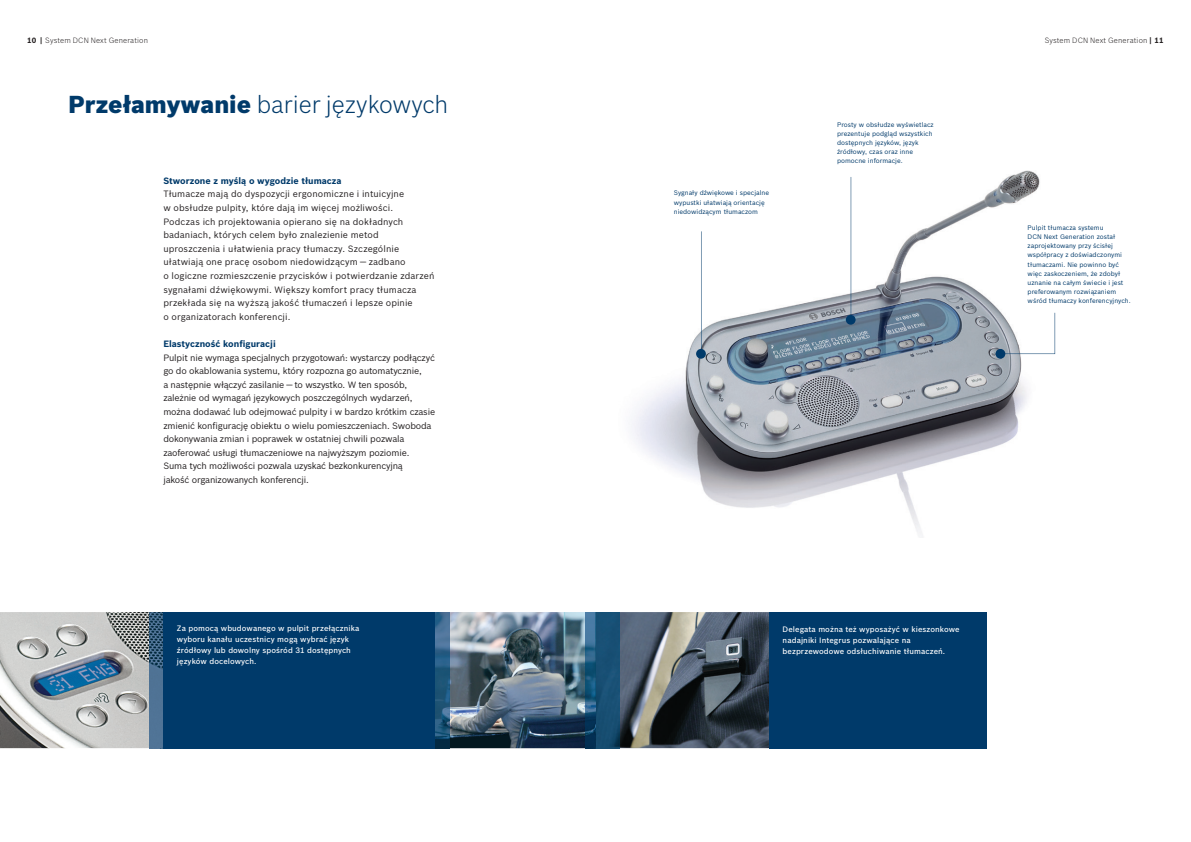
<style>
.page{position:relative;width:1191px;height:842px;background:#fff}
.page>*{position:absolute;margin:0;border:0;box-sizing:border-box;transform-origin:0 0}
.t1{font:300 24px "Bosch Sans";color:#003a6a}
.t2{font:9px/13.6px "Bosch Sans";letter-spacing:-.02em;color:#231f20}
.t3{font:9px/13.6px "Bosch Sans";letter-spacing:.01em;color:#231f20}
.t4{font:700 9px "Bosch Sans";color:#003a6a}
.t5{font:500 7.7px/10.9px "Bosch Sans";letter-spacing:.01em;color:#fff}
.t6{font:300 7.5px "Bosch Sans";letter-spacing:.02em;color:#231f20}
.t7{font:6.5px/9.1px "Bosch Sans";color:#003a6a}
.s1{font-weight:700}
.s2{font-weight:900}
</style>
<div class="page">
<img style="left:632px;top:170px;width:424px;height:366px">
<img style="left:0;top:612px;width:150px;height:136px">
<img style="left:619px;top:612px;width:150px;height:136px">
<img style="left:449px;top:612px;width:136px;height:136px">
<div style="left:769px;top:612px;width:217px;height:136px;background:#003a6a"></div>
<img style="left:585px;top:612px;width:34px;height:136px">
<img style="left:150px;top:612px;width:13px;height:136px">
<div style="left:163px;top:612px;width:272px;height:136px;background:#003a6a"></div>
<svg style="left:1000px;top:313px;width:55px;height:41px"></svg>
<div style="left:995px;top:349px;width:10px;height:10px;background:#003a6a;border-radius:50%"></div>
<hr style="left:701px;top:231px;width:1px;height:123px;background:#003a6a">
<div style="left:696px;top:349px;width:10px;height:10px;background:#003a6a;border-radius:50%"></div>
<hr style="left:850px;top:177px;width:1px;height:143px;background:#003a6a">
<div style="left:846px;top:315px;width:9px;height:10px;background:#003a6a;border-radius:50%"></div>
<img style="left:435px;top:612px;width:14px;height:136px">
<p class="t6" style="left:27px;top:35px;width:122px"><span class="s1">10 |</span> System DCN Next Generation</p>
<p class="t6" style="left:1044px;top:35px;width:121px">System DCN Next Generation <span class="s1">| 11</span></p>
<h1 class="t1" style="left:68px;top:88px;width:382px"><span class="s2">Przełamywanie</span> barier językowych</h1>
<p class="t4" style="left:163px;top:174px;width:180px">Stworzone z myślą o wygodzie tłumacza</p>
<p class="t3" style="left:163px;top:187px;width:273px">Tłumacze mają do dyspozycji ergonomiczne i intuicyjne<br>w obsłudze pulpity, które dają im więcej możliwości.<br>Podczas ich projektowania opierano się na dokładnych badaniach, których celem było znalezienie metod uproszczenia i ułatwienia pracy tłumaczy. Szczególnie ułatwiają one pracę osobom niedowidzącym — zadbano<br>o logiczne rozmieszczenie przycisków i potwierdzanie zdarzeń sygnałami dźwiękowymi. Większy komfort pracy tłumacza przekłada się na wyższą jakość tłumaczeń i lepsze opinie<br>o organizatorach konferencji.</p>
<p class="t4" style="left:163px;top:337px;width:114px">Elastyczność konfiguracji</p>
<p class="t2" style="left:163px;top:350px;width:273px">Pulpit nie wymaga specjalnych przygotowań: wystarczy podłączyć go do okablowania systemu, który rozpozna go automatycznie,<br>a następnie włączyć zasilanie — to wszystko. W ten sposób, zależnie od wymagań językowych poszczególnych wydarzeń, można dodawać lub odejmować pulpity i w bardzo krótkim czasie zmienić konfigurację obiektu o wielu pomieszczeniach. Swoboda dokonywania zmian i poprawek w ostatniej chwili pozwala zaoferować usługi tłumaczeniowe na najwyższym poziomie.<br>Suma tych możliwości pozwala uzyskać bezkonkurencyjną<br>jakość organizowanych konferencji.</p>
<p class="t5" style="left:177px;top:623px;width:184px">Za pomocą wbudowanego w pulpit przełącznika wyboru kanału uczestnicy mogą wybrać język źródłowy lub dowolny spośród 31 dostępnych języków docelowych.</p>
<p class="t7" style="left:674px;top:188px;width:97px">Sygnały dźwiękowe i specjalne wypustki ułatwiają orientację niedowidzącym tłumaczom</p>
<p class="t7" style="left:837px;top:120px;width:98px">Prosty w obsłudze wyświetlacz prezentuje podgląd wszystkich dostępnych języków, język źródłowy, czas oraz inne pomocne informacje.</p>
<p class="t7" style="left:1027px;top:223px;width:105px">Pulpit tłumacza systemu<br>DCN Next Generation został zaprojektowany przy ścisłej współpracy z doświadczonymi tłumaczami. Nie powinno być więc zaskoczeniem, że zdobył uznanie na całym świecie i jest preferowanym rozwiązaniem wśród tłumaczy konferencyjnych.</p>
<p class="t5" style="left:782px;top:623px;width:178px">Delegata można też wyposażyć w kieszonkowe nadajniki Integrus pozwalające na bezprzewodowe odsłuchiwanie tłumaczeń.</p>
</div>
